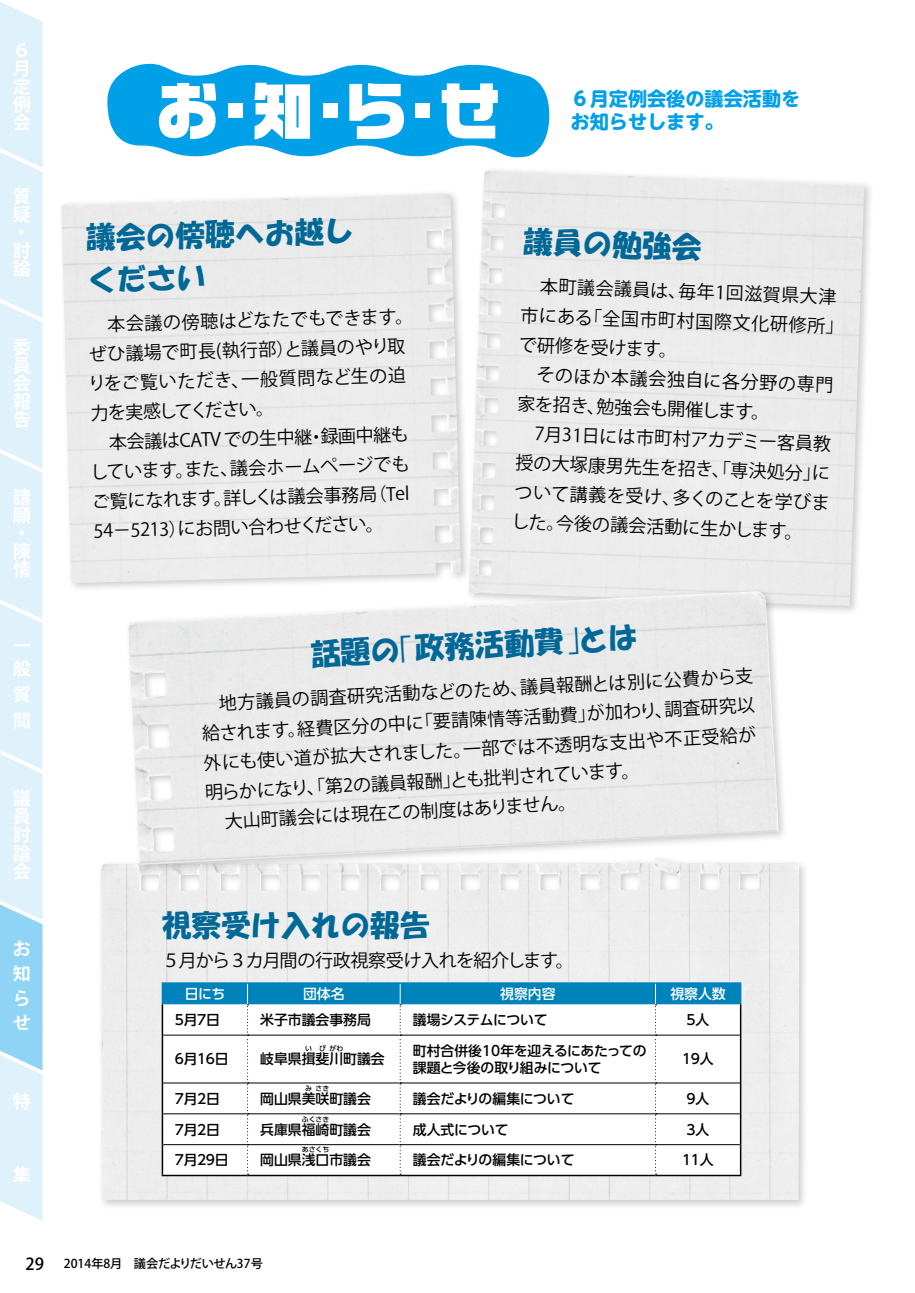
<style>
.page{position:relative;width:915px;height:1293px;background:#fff}
.page>*{position:absolute;margin:0;border:0;box-sizing:border-box;transform-origin:0 0}
.t1{font:63.75px "VD Logo G Ultra G";color:#fff}
.t2{font:29.7px/43.2px "HG Soei Kakupoptai";color:#006896}
.t3{font:700 19.2px/22.8px "UD Shin M Go Pro";color:#00a0e9}
.t4{font:18px/29.5px "Koz Go Pr 6 N";letter-spacing:-.04em;color:#000}
.t5{font:700 18px/18px "Koz Go Pr 6 N";color:#fff}
.t6{font:700 17.55px/24.5px "Koz Go Pr 6 N";color:#fff}
.t7{font:500 13.8px/17px "UD Shin Go Pro";letter-spacing:-.01em;color:#000}
.t8{font:500 13.8px "UD Shin Go Pro";color:#fff}
.t9{font:500 13.8px "UD Shin Go Pro";letter-spacing:-.035em;color:#000}
.t10{font:500 12.15px "Koz Go Pr 6 N";letter-spacing:-.01em;color:#000}
.t11{font:500 6.9px "UD Shin Go Pro";color:#000}
.s1{font-size:16.5px}
</style>
<div class="page">
<hr style="left:914px;top:0;width:1px;height:399px;background:#efefef">
<div style="left:464px;top:166px;width:410px;height:450px;background:#000;opacity:.2"></div>
<img style="left:468px;top:170px;width:396px;height:436px">
<svg style="left:107px;top:63px;width:442px;height:95px"></svg>
<div style="left:57px;top:189px;width:414px;height:404px;background:#000;opacity:.2"></div>
<img style="left:61px;top:193px;width:400px;height:390px">
<div style="left:97px;top:854px;width:712px;height:356px;background:#000;opacity:.2"></div>
<div style="left:101px;top:858px;width:698px;height:342px;background:#edeeee"></div>
<hr style="left:162px;top:982px;width:85px;height:1px;background:#0082ba">
<svg style="left:162px;top:983px;width:577px;height:191px"></svg>
<hr style="left:247px;top:982px;width:153px;height:1px;background:#0082ba">
<hr style="left:400px;top:982px;width:255px;height:1px;background:#0082ba">
<hr style="left:655px;top:982px;width:86px;height:1px;background:#0082ba">
<hr style="left:739px;top:983px;width:2px;height:21px;background:#0082ba">
<hr style="left:162px;top:1004px;width:1px;height:31px;background:#000">
<hr style="left:739px;top:1004px;width:2px;height:31px;background:#000">
<hr style="left:162px;top:1035px;width:1px;height:48px;background:#000">
<hr style="left:739px;top:1035px;width:2px;height:48px;background:#000">
<hr style="left:162px;top:1083px;width:1px;height:30px;background:#000">
<hr style="left:739px;top:1083px;width:2px;height:30px;background:#000">
<hr style="left:162px;top:1113px;width:1px;height:31px;background:#000">
<hr style="left:739px;top:1113px;width:2px;height:31px;background:#000">
<hr style="left:162px;top:1144px;width:1px;height:30px;background:#000">
<hr style="left:739px;top:1144px;width:2px;height:30px;background:#000">
<hr style="left:162px;top:1174px;width:85px;height:2px;background:#000">
<hr style="left:247px;top:1174px;width:153px;height:2px;background:#000">
<hr style="left:400px;top:1174px;width:255px;height:2px;background:#000">
<hr style="left:655px;top:1174px;width:86px;height:2px;background:#000">
<div style="left:124px;top:587px;width:664px;height:288px;background:#000;opacity:.2"></div>
<img style="left:128px;top:591px;width:650px;height:274px">
<svg style="left:0;top:2px;width:43px;height:1219px;background:#d7eefb"></svg>
<p class="t5" style="left:13px;top:41px;width:19px">６月定例会</p>
<p class="t5" style="left:13px;top:188px;width:19px">質疑・討論</p>
<p class="t5" style="left:13px;top:338px;width:19px;text-align:justify">委員会報告</p>
<p class="t5" style="left:13px;top:489px;width:19px">請願・陳情</p>
<p class="t6" style="left:13px;top:635px;width:19px;line-height:23px">一般</p>
<p class="t6" style="left:13px;top:682px;width:19px;line-height:25.8px">質問</p>
<p class="t5" style="left:13px;top:790px;width:19px;text-align:justify">議員討論会</p>
<p class="t6" style="left:13px;top:937px;width:19px;text-align:justify">お知らせ</p>
<p class="t6" style="left:13px;top:1089px;width:19px">特</p>
<p class="t6" style="left:13px;top:1162px;width:19px">集</p>
<h1 class="t1" style="left:156px;top:79px;width:346px">お・知・ら・せ</h1>
<p class="t3" style="left:570px;top:87px;width:231px">６月定例会後の議会活動をお知らせします。</p>
<h2 class="t2" style="left:86px;top:215px;width:269px;rotate:-1deg">議会の傍聴へお越しください</h2>
<p class="t4" style="left:85px;top:312px;width:329px;rotate:-2deg">　本会議の傍聴はどなたでもできます。ぜひ議場で町長(執行部）と議員のやり取りをご覧いただき、一般質問など生の迫力を実感してください。<br>　本会議はCATV での生中継・録画中継もしています。また、議会ホームページでもご覧になれます。詳しくは議会事務局（Tel<br>54－5213）にお問い合わせください。</p>
<h2 class="t2" style="left:523px;top:220px;width:180px;rotate:2deg">議員の勉強会</h2>
<p class="t4" style="left:520px;top:271px;width:326px;rotate:2deg">　本町議会議員は、毎年1回滋賀県大津市にある「全国市町村国際文化研修所」で研修を受けます。<br>　そのほか本議会独自に各分野の専門家を招き、勉強会も開催します。<br>　7月31日には市町村アカデミー客員教授の大塚康男先生を招き、「専決処分」について講義を受け、多くのことを学びました。今後の議会活動に生かします。</p>
<h2 class="t2" style="left:309px;top:632px;width:329px;rotate:-3deg">話題の｢政務活動費｣とは</h2>
<p class="t4" style="left:200px;top:690px;width:554px;rotate:-3deg">　地方議員の調査研究活動などのため、議員報酬とは別に公費から支給されます。経費区分の中に「要請陳情等活動費」が加わり、調査研究以外にも使い道が拡大されました。一部では不透明な支出や不正受給が明らかになり、「第2の議員報酬」とも批判されています。<br>　大山町議会には現在この制度はありません。</p>
<h2 class="t2" style="left:162px;top:903px;width:269px">視察受け入れの報告</h2>
<p class="t4" style="left:162px;top:945px;width:414px">５月から３カ月間の行政視察受け入れを紹介します。</p>
<p class="t8" style="left:185px;top:983px;width:42px">日にち</p>
<p class="t8" style="left:303px;top:983px;width:43px">団体名</p>
<p class="t8" style="left:500px;top:983px;width:57px">視察内容</p>
<p class="t8" style="left:670px;top:983px;width:57px">視察人数</p>
<p class="t7" style="left:172px;top:1011px;width:49px">５月７日</p>
<p class="t7" style="left:260px;top:1011px;width:112px">米子市議会事務局</p>
<p class="t9" style="left:413px;top:1008px;width:136px">議場システムについて</p>
<p class="t7" style="left:684px;top:1011px;width:27px">５人</p>
<p class="t7" style="left:172px;top:1050px;width:57px">６月１６日</p>
<p class="t7" style="left:260px;top:1050px;width:126px">岐阜県揖斐川町議会</p>
<p class="t11" style="left:305px;top:1043px;width:8px">い</p>
<p class="t11" style="left:319px;top:1043px;width:8px">び</p>
<p class="t11" style="left:329px;top:1043px;width:15px">がわ</p>
<p class="t7" style="left:413px;top:1041px;width:235px">町村合併後10年を迎えるにあたっての課題と今後の取り組みについて</p>
<p class="t7" style="left:679px;top:1050px;width:35px">１９人</p>
<p class="t11" style="left:305px;top:1082px;width:8px">み</p>
<p class="t11" style="left:315px;top:1082px;width:15px">さき</p>
<p class="t7" style="left:172px;top:1089px;width:49px">７月２日</p>
<p class="t7" style="left:260px;top:1089px;width:112px">岡山県美咲町議会</p>
<p class="t11" style="left:302px;top:1113px;width:29px">ふくさき</p>
<p class="t7" style="left:172px;top:1120px;width:49px">７月２日</p>
<p class="t7" style="left:260px;top:1120px;width:112px">兵庫県福崎町議会</p>
<p class="t11" style="left:302px;top:1144px;width:29px">あさくち</p>
<p class="t7" style="left:172px;top:1151px;width:57px">７月２９日</p>
<p class="t7" style="left:260px;top:1151px;width:112px">岡山県浅口市議会</p>
<p class="t7" style="left:413px;top:1089px;width:163px">議会だよりの編集について</p>
<p class="t7" style="left:684px;top:1089px;width:27px">９人</p>
<p class="t7" style="left:413px;top:1120px;width:97px">成人式について</p>
<p class="t7" style="left:684px;top:1120px;width:27px">３人</p>
<p class="t7" style="left:413px;top:1151px;width:163px">議会だよりの編集について</p>
<p class="t7" style="left:679px;top:1151px;width:35px">１１人</p>
<p class="t10" style="left:26px;top:1256px;width:239px"><span class="s1">29</span> 2014年8月　議会だよりだいせん37号</p>
</div>
